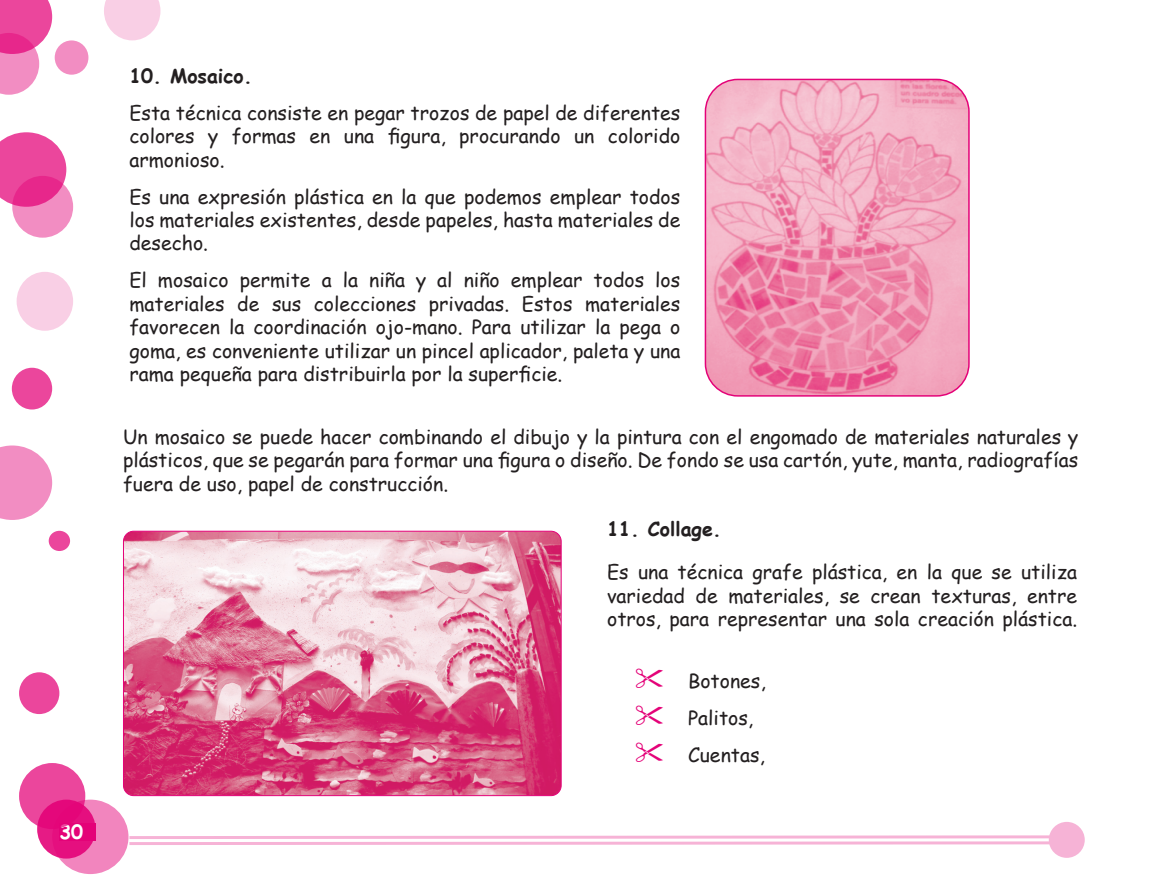
<style>
.page{position:relative;width:1161px;height:891px;background:#fff}
.page>*{position:absolute;margin:0;border:0;box-sizing:border-box;transform-origin:0 0}
.t1{font:19.5px/23.4px "Comic Sans MS";color:#231f20;text-align:justify}
.t2{font:700 19.5px "Comic Sans MS";color:#231f20}
.t3{font:700 19.5px "Comic Sans MS";color:#fff}
</style>
<div class="page">
<div style="left:52px;top:800px;width:77px;height:74px;background:#f285be;border-radius:50%"></div>
<svg style="left:37px;top:800px;width:59px;height:59px"></svg>
<div style="left:59px;top:824px;width:37px;height:17px;background:#e40278"></div>
<svg style="left:19px;top:763px;width:66px;height:66px;background:#e93593"></svg>
<div style="left:19px;top:672px;width:40px;height:42px;background:#eb469c;border-radius:50%"></div>
<div style="left:12px;top:368px;width:40px;height:42px;background:#eb469c;border-radius:50%"></div>
<div style="left:49px;top:531px;width:21px;height:20px;background:#eb469c;border-radius:50%"></div>
<svg style="left:0;top:132px;width:66px;height:72px;background:#ed5da8"></svg>
<svg style="left:0;top:445px;width:52px;height:75px"></svg>
<svg style="left:12px;top:176px;width:61px;height:62px;background:#ee69ae"></svg>
<svg style="left:0;top:0;width:52px;height:95px"></svg>
<div style="left:55px;top:40px;width:33px;height:35px;background:#f28dc2;border-radius:50%"></div>
<div style="left:17px;top:272px;width:56px;height:59px;background:#f9cfe5;border-radius:50%"></div>
<svg style="left:104px;top:0;width:56px;height:40px;background:#f9d6e8"></svg>
<svg style="left:127px;top:834px;width:923px;height:13px"></svg>
<div style="left:1049px;top:822px;width:36px;height:36px;background:#f6b3d6;border-radius:50%"></div>
<img style="left:705px;top:79px;width:264px;height:317px">
<div style="left:705px;top:79px;width:265px;height:318px;border:2px solid #e40278;border-radius:32px"></div>
<img style="left:123px;top:531px;width:437px;height:265px">
<div style="left:123px;top:531px;width:439px;height:265px;border:1px solid #e40278;border-radius:10px"></div>
<p class="t3" style="left:59px;top:818px;width:25px">30</p>
<p class="t2" style="left:129px;top:62px;width:124px">10. Mosaico.</p>
<p class="t1" style="left:129px;top:101px;width:552px">Esta técnica consiste en pegar trozos de papel de diferentes colores y formas en una figura, procurando un colorido armonioso.</p>
<p class="t1" style="left:129px;top:184px;width:552px">Es una expresión plástica en la que podemos emplear todos los materiales existentes, desde papeles, hasta materiales de desecho.</p>
<p class="t1" style="left:129px;top:268px;width:553px">El mosaico permite a la niña y al niño emplear todos los materiales de sus colecciones privadas. Estos materiales favorecen la coordinación ojo-mano. Para utilizar la pega o goma, es conveniente utilizar un pincel aplicador, paleta y una rama pequeña para distribuirla por la superficie.</p>
<p class="t1" style="left:123px;top:424px;width:957px">Un mosaico se puede hacer combinando el dibujo y la pintura con el engomado de materiales naturales y plásticos, que se pegarán para formar una figura o diseño. De fondo se usa cartón, yute, manta, radiografías fuera de uso, papel de construcción.</p>
<p class="t2" style="left:607px;top:514px;width:116px">11. Collage.</p>
<p class="t1" style="left:607px;top:560px;width:472px">Es una técnica grafe plástica, en la que se utiliza variedad de materiales, se crean texturas, entre otros, para representar una sola creación plástica.</p>
<p class="t1" style="left:688px;top:662px;width:79px;line-height:36.9px;text-align:left">Botones,<br>Palitos,<br>Cuentas,</p>
</div>
